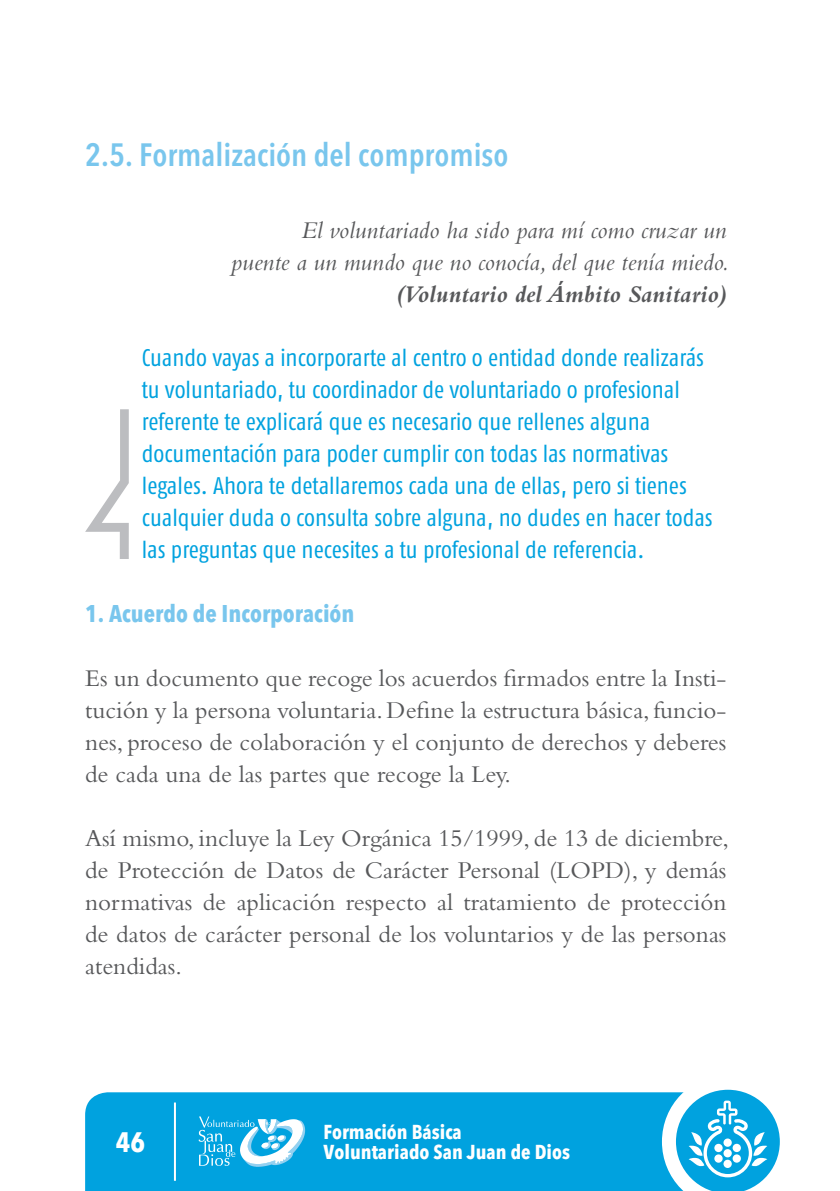
<style>
.page{position:relative;width:840px;height:1191px;background:#fff}
.page>*{position:absolute;margin:0;border:0;box-sizing:border-box;transform-origin:0 0}
.TITULO_PEQUEÑO__2_ni{font:600 condensed 32px "Avenir Next LT Pro";color:#79c6ed}
.t1{font:700 condensed 27.8px "Avenir Next LT Pro";color:#fff}
.TEXTO{font:25px/32px "Bembo Std";color:#57585a;text-align:justify}
.FRASE{font:italic 25px "Bembo Std";color:#57585a}
.FRASE-2{font:italic 700 25px "Bembo Std";color:#57585a}
.GLOBO_DE_TEXTO{font:24px/32px "Fago Co Tf";color:#00a2df}
.TITULO_PEQUEÑO{font:700 condensed 24px "Avenir Next LT Pro";color:#79c6ed}
.t2{font:700 condensed 20px "Avenir Next LT Pro";color:#fff}
</style>
<div class="page">
<div style="left:85px;top:1092px;width:576px;height:99px;background:#00a2df"></div>
<svg style="left:198px;top:1116px;width:107px;height:50px"></svg>
<hr style="left:174px;top:1102px;width:2px;height:78px;background:#fff">
<svg style="left:661px;top:1089px;width:119px;height:102px"></svg>
<svg style="left:85px;top:409px;width:44px;height:150px"></svg>
<p class="TITULO_PEQUEÑO__2_ni" style="left:85px;top:135px;width:424px">2.5. Formalización del compromiso</p>
<p class="FRASE" style="left:301px;top:215px;width:426px">El voluntariado ha sido para mí como cruzar un</p>
<p class="FRASE" style="left:231px;top:247px;width:499px">puente a un mundo que no conocía, del que tenía miedo.</p>
<p class="FRASE-2" style="left:396px;top:280px;width:331px">(Voluntario del Ámbito Sanitario)</p>
<p class="GLOBO_DE_TEXTO" style="left:142px;top:341px;width:572px">Cuando vayas a incorporarte al centro o entidad donde realizarás tu voluntariado, tu coordinador de voluntariado o profesional referente te explicará que es necesario que rellenes alguna documentación para poder cumplir con todas las normativas legales. Ahora te detallaremos cada una de ellas, pero si tienes cualquier duda o consulta sobre alguna, no dudes en hacer todas las preguntas que necesites a tu profesional de referencia.</p>
<p class="TITULO_PEQUEÑO" style="left:85px;top:599px;width:271px">1. Acuerdo de Incorporación</p>
<p class="TEXTO" style="left:85px;top:661px;width:642px">Es un documento que recoge los acuerdos firmados entre la Insti&shy;tución y la persona voluntaria. Define la estructura básica, funcio&shy;nes, proceso de colaboración y el conjunto de derechos y deberes de cada una de las partes que recoge la Ley.</p>
<p class="TEXTO" style="left:85px;top:821px;width:645px">Así mismo, incluye la Ley Orgánica 15/1999, de 13 de diciembre, de Protección de Datos de Carácter Personal (LOPD), y demás normativas de aplicación respecto al tratamiento de protección de datos de carácter personal de los voluntarios y de las personas atendidas.</p>
<p class="t2" style="left:323px;top:1120px;width:140px">Formación Básica</p>
<p class="t1" style="left:116px;top:1125px;width:31px">46</p>
<p class="t2" style="left:323px;top:1140px;width:248px">Voluntariado San Juan de Dios</p>
</div>
